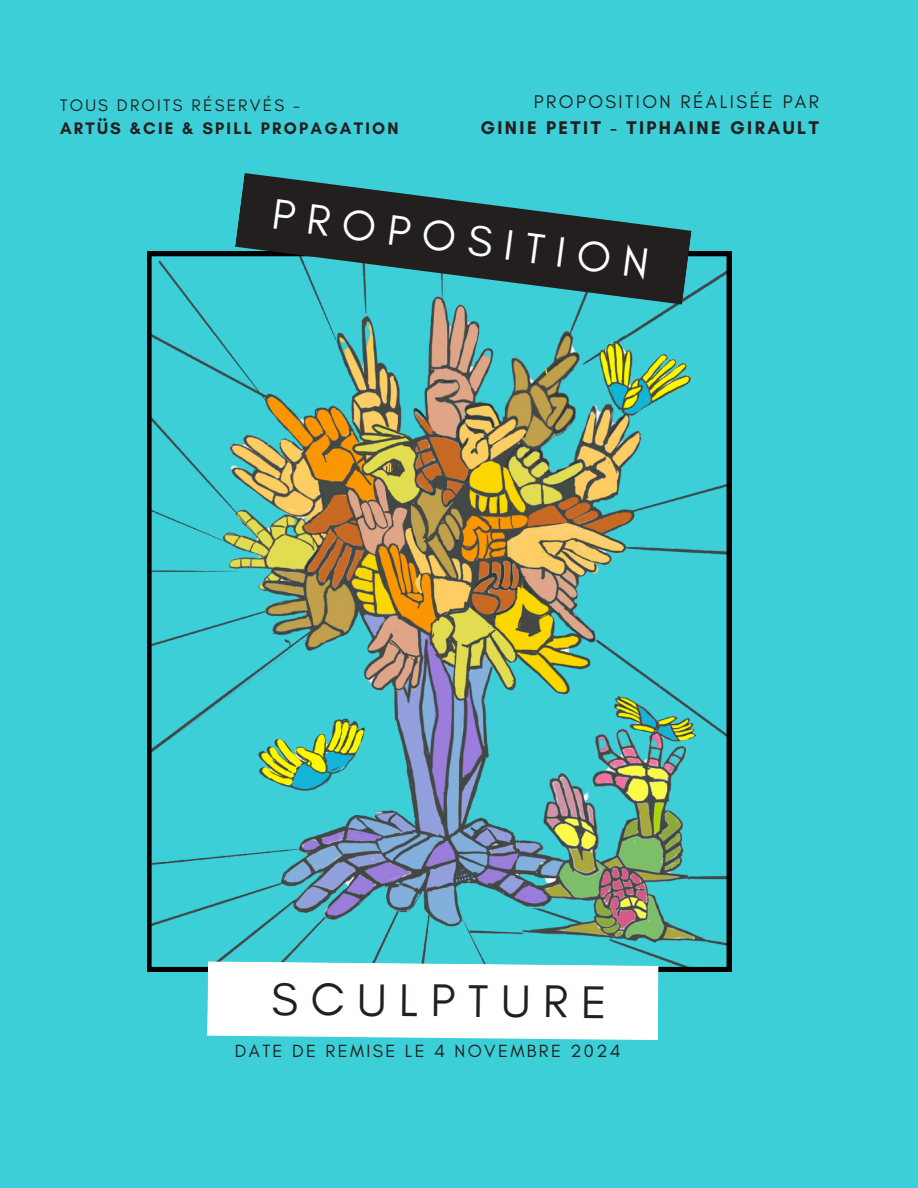
<style>
.page{position:relative;width:918px;height:1188px;background:#3ccfd8}
.page>*{position:absolute;margin:0;border:0;box-sizing:border-box;transform-origin:0 0}
.t1{font:46.65px "Glacial Indifference";color:#231f1f}
.t2{font:43.5px "Glacial Indifference";color:#fff}
.t3{font:700 18.75px "Glacial Indifference";letter-spacing:.13em;color:#231f1f}
.t4{font:18.75px "Glacial Indifference";letter-spacing:.13em;color:#231f1f}
.t5{font:18px "Glacial Indifference";letter-spacing:.13em;color:#231f1f}
.t6{font:700 16.95px "Glacial Indifference";letter-spacing:.13em;color:#231f1f}
.t7{font:16.95px "Glacial Indifference";letter-spacing:.13em;color:#231f1f}
</style>
<div class="page">
<svg style="left:147px;top:252px;width:584px;height:719px"></svg>
<svg style="left:235px;top:173px;width:457px;height:132px;fill:#231f1f"></svg>
<svg style="left:207px;top:961px;width:452px;height:79px;background:#f1fbfc"></svg>
<p class="t7" style="left:60px;top:95px;width:242px">TOUS DROITS RÉSERVÉS -</p>
<p class="t6" style="left:60px;top:118px;width:340px">ARTÜS &amp;CIE &amp; SPILL PROPAGATION</p>
<p class="t4" style="left:534px;top:90px;width:287px">PROPOSITION RÉALISÉE PAR</p>
<p class="t3" style="left:480px;top:116px;width:340px">GINIE PETIT - TIPHAINE GIRAULT</p>
<p class="t2" style="left:277px;top:186px;width:381px;rotate:8deg">PROPOSITION</p>
<p class="t1" style="left:272px;top:969px;width:337px;rotate:1deg">SCULPTURE</p>
<h1 class="t5" style="left:235px;top:1040px;width:387px">DATE DE REMISE LE 4 NOVEMBRE 2024</h1>
</div>
